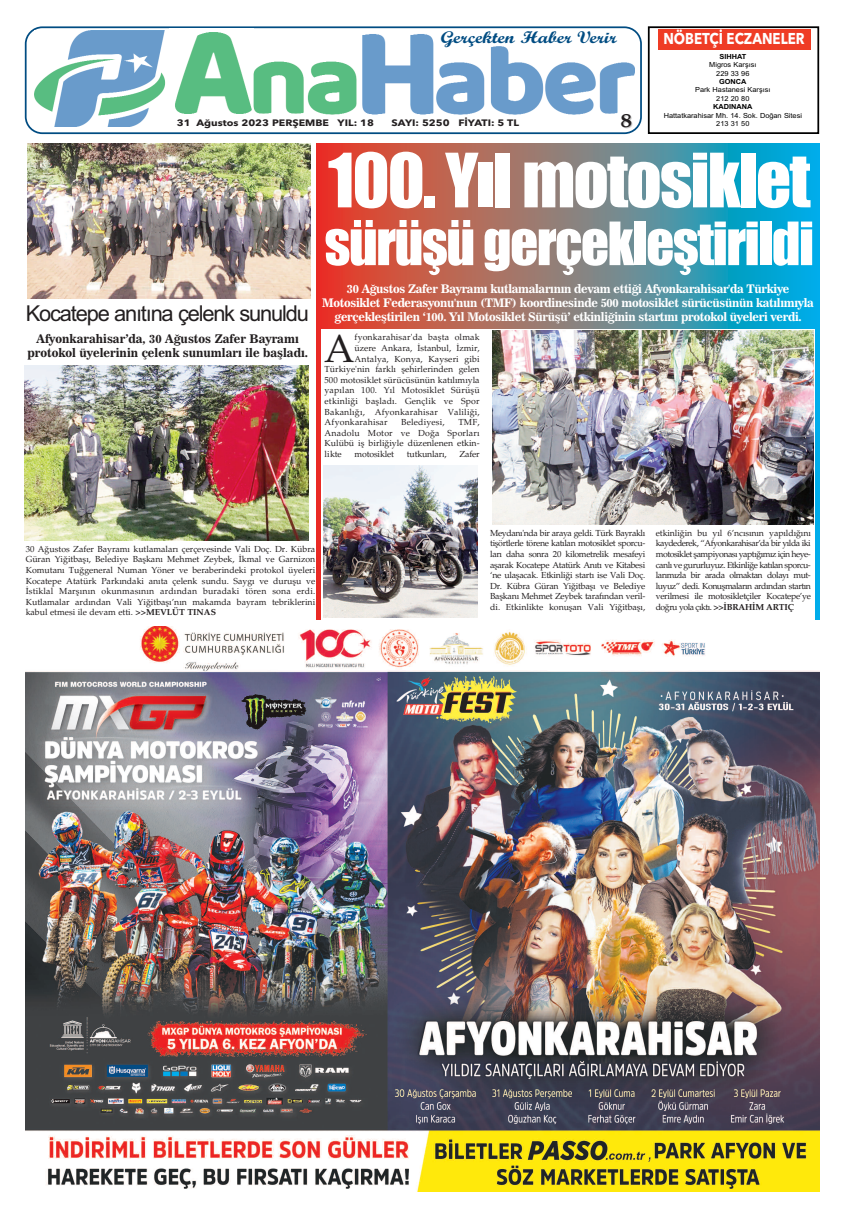
<style>
.page{position:relative;width:844px;height:1216px;background:#fff}
.page>*{position:absolute;margin:0;border:0;box-sizing:border-box;transform-origin:0 0}
.t1{font:69.12px "Impact";letter-spacing:-.025em;color:#fff}
.t2{font:55.12px "Impact";letter-spacing:-.025em;color:#fff}
.t3{font:39.29px "Palatino";color:#231f20}
.t4{font:21.88px "Arial";letter-spacing:-.055em;color:#231f20}
.t5{font:700 19.69px "Palatino";color:#231f20;scale:1.19 1}
.t6{font:17.06px "Script MT Bold";color:#004c82;scale:1.17 1}
.t7{font:700 15.58px "Avenir Next LT Pro";color:#fff;scale:.85 1}
.t8{font:11.9px/14.3px "News 706 BT Bold C";color:#231f20;text-align:center}
.t9{font:11.72px/14.1px "News 706 BT Bold C";letter-spacing:-.025em;color:#fff;text-align:center}
.t10{font:700 9.28px "Avenir Next LT Pro";color:#231f20;scale:1.15 1}
.t11{font:8.75px/10.6px "Palatino";color:#231f20;text-align:justify}
.t12{font:8.75px "Palatino";letter-spacing:.02em;color:#231f20}
.t13{font:8.75px "Palatino";letter-spacing:-.02em;color:#231f20}
.t14{font:7px/8.4px "Arial";color:#000;text-align:center;scale:1.05 1}
.t15{font:700 7px "Arial";color:#000;scale:1.05 1}
.s1{font-weight:700}
</style>
<div class="page">
<svg style="left:25px;top:26px;width:616px;height:108px"></svg>
<img style="left:35px;top:30px;width:134px;height:96px">
<img style="left:170px;top:29px;width:83px;height:88px">
<img style="left:358px;top:31px;width:80px;height:85px">
<img style="left:253px;top:54px;width:106px;height:62px">
<img style="left:436px;top:46px;width:198px;height:70px">
<div style="left:647px;top:26px;width:172px;height:108px;border:2px solid #000"></div>
<div style="left:657px;top:30px;width:152px;height:20px;background:#ef3c25"></div>
<img style="left:25px;top:627px;width:794px;height:564px">
<svg style="left:316px;top:144px;width:503px;height:476px;background:#7c7b80"></svg>
<div style="left:321px;top:329px;width:493px;height:291px;background:#fff"></div>
<img style="left:492px;top:331px;width:321px;height:194px">
<img style="left:323px;top:465px;width:154px;height:152px">
<img style="left:27px;top:144px;width:283px;height:154px">
<img style="left:25px;top:365px;width:284px;height:175px">
<h3 class="t7" style="left:663px;top:33px;width:167px">NÖBETÇİ ECZANELER</h3>
<p class="t15" style="left:719px;top:52px;width:27px">SIHHAT</p>
<p class="t14" style="left:709px;top:61px;width:47px">Migros Karşısı<br>229 33 96</p>
<p class="t15" style="left:719px;top:77px;width:28px">GONCA</p>
<p class="t14" style="left:695px;top:86px;width:73px">Park Hastanesi Karşısı<br>212 20 80</p>
<p class="t15" style="left:713px;top:103px;width:39px">KADINANA</p>
<p class="t14" style="left:663px;top:111px;width:133px">Hattatkarahisar Mh. 14. Sok. Doğan Sitesi<br>213 31 50</p>
<h1 class="t1" style="left:328px;top:143px;width:484px">100. Yıl motosiklet</h1>
<h2 class="t2" style="left:324px;top:214px;width:491px">sürüşü gerçekleştirildi</h2>
<p class="t9" style="left:322px;top:282px;width:493px">30 Ağustos Zafer Bayramı kutlamalarının devam ettiği Afyonkarahisar'da Türkiye<br>Motosiklet Federasyonu'nun (TMF) koordinesinde 500 motosiklet sürücüsünün katılımıyla gerçekleştirilen ‘100. Yıl Motosiklet Sürüşü’ etkinliğinin startını protokol üyeleri verdi.</p>
<h3 class="t3" style="left:324px;top:325px;width:32px">A</h3>
<p class="t12" style="left:354px;top:332px;width:126px">fyonkarahisar'da başta olmak</p>
<h3 class="t6" style="left:441px;top:27px;width:152px">Gerçekten Haber Verir</h3>
<p class="t10" style="left:177px;top:120px;width:173px">31 Ağustos 2023 PERŞEMBE YIL: 18</p>
<p class="t10" style="left:391px;top:120px;width:112px">SAYI: 5250 FİYATI: 5 TL</p>
<h3 class="t5" style="left:620px;top:109px;width:11px">8</h3>
<h3 class="t4" style="left:26px;top:300px;width:284px">Kocatepe anıtına çelenk sunuldu</h3>
<h3 class="t8" style="left:27px;top:331px;width:282px">Afyonkarahisar’da, 30 Ağustos Zafer Bayramı protokol üyelerinin çelenk sunumları ile başladı.</h3>
<p class="t11" style="left:354px;top:343px;width:126px">üzere Ankara, İstanbul, İzmir,</p>
<p class="t11" style="left:354px;top:353px;width:126px">Antalya, Konya, Kayseri gibi</p>
<p class="t11" style="left:324px;top:364px;width:156px">Türkiye'nin farklı şehirlerinden gelen</p>
<p class="t11" style="left:324px;top:374px;width:156px">500 motosiklet sürücüsünün katılımıyla</p>
<p class="t12" style="left:324px;top:385px;width:156px">yapılan 100. Yıl Motosiklet Sürüşü</p>
<p class="t12" style="left:324px;top:396px;width:156px">etkinliği başladı. Gençlik ve Spor</p>
<p class="t12" style="left:324px;top:406px;width:156px">Bakanlığı, Afyonkarahisar Valiliği,</p>
<p class="t12" style="left:324px;top:417px;width:64px">Afyonkarahisar</p>
<p class="t12" style="left:401px;top:417px;width:45px">Belediyesi,</p>
<p class="t11" style="left:324px;top:417px;width:156px;text-indent:134px">TMF, Anadolu Motor ve Doğa Sporları Kulübü iş birliğiyle düzenlenen etkin&shy;likte</p>
<p class="t13" style="left:354px;top:449px;width:41px">motosiklet</p>
<p class="t13" style="left:407px;top:449px;width:41px">tutkunları,</p>
<p class="t11" style="left:459px;top:449px;width:22px">Zafer</p>
<p class="t11" style="left:26px;top:543px;width:291px">30 Ağustos Zafer Bayramı kutlamaları çerçevesinde Vali Doç. Dr. Kübra Güran Yiğitbaşı, Belediye Başkanı Mehmet Zeybek, İkmal ve Garnizon Komutanı Tuğgeneral Numan Yöner ve beraberindeki protokol üyeleri Kocatepe Atatürk Parkındaki anıta çelenk sundu. Saygı ve duruşu ve İstiklal Marşının okunmasının ardından buradaki tören sona erdi.<br>Kutlamalar ardından Vali Yiğitbaşı’nın makamda bayram tebriklerini kabul etmesi ile devam etti. <span class="s1">&gt;&gt;MEVLÜT TINAS</span></p>
<p class="t11" style="left:490px;top:527px;width:156px">Meydanı'nda bir araya geldi. Türk Bayraklı tişörtlerle törene katılan motosiklet sporcu&shy;ları daha sonra 20 kilometrelik mesafeyi aşarak Kocatepe Atatürk Anıtı ve Kitabesi ‘ne ulaşacak. Etkinliği startı ise Vali Doç.<br>Dr. Kübra Güran Yiğitbaşı ve Belediye Başkanı Mehmet Zeybek tarafından veril&shy;di. Etkinlikte konuşan Vali Yiğitbaşı,</p>
<p class="t11" style="left:655px;top:527px;width:156px">etkinliğin bu yıl 6’ncısının yapıldığını kaydederek, “Afyonkarahisar’da bir yılda iki motosiklet şampiyonası yaptığımız için heye&shy;canlı ve gururluyuz. Etkinliğe katılan sporcu&shy;larımızla bir arada olmaktan dolayı mut&shy;luyuz” dedi. Konuşmaların ardından startın verilmesi ile motosikletçiler Kocatepe’ye doğru yola çıktı. <span class="s1">&gt;&gt;İBRAHİM ARTIÇ</span></p>
</div>
